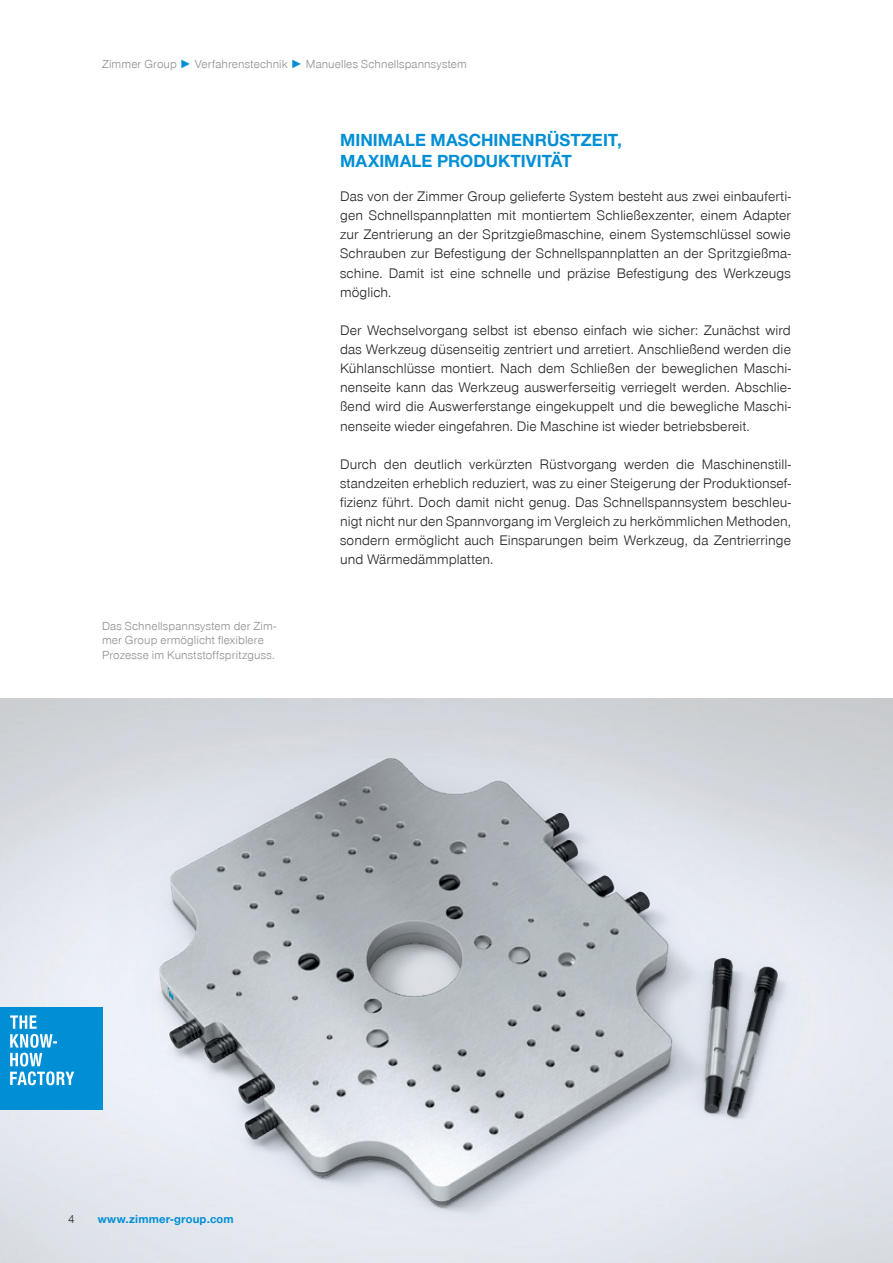
<style>
.page{position:relative;width:893px;height:1263px;background:#fff}
.page>*{position:absolute;margin:0;border:0;box-sizing:border-box;transform-origin:0 0}
.t1{font:700 18px/21px "Zimmer Group Sans Global";letter-spacing:.005em;color:#008fd5}
.t2{font:300 14.25px/19px "Zimmer Group Sans Global";letter-spacing:.005em;color:#231f20;text-align:justify}
.t3{font:300 12px/14.4px "Zimmer Group Sans Global";letter-spacing:.015em;color:#8a8c8f}
.t4{font:700 12px "Zimmer Group Sans Global";letter-spacing:.015em;color:#008fd5}
.t5{font:300 12px "Zimmer Group Sans Global";color:#231f20}
.s1{font-weight:700;color:#008fd5}
</style>
<div class="page">
<img style="left:0;top:698px;width:893px;height:565px">
<div style="left:0;top:1008px;width:102px;height:102px;background:#008fd5"></div>
<svg style="left:10px;top:1015px;width:64px;height:70px"></svg>
<img style="left:91px;top:698px;width:740px;height:565px">
<p class="t3" style="left:102px;top:57px;width:366px">Zimmer Group <span class="s1">►</span> Verfahrenstechnik <span class="s1">►</span> Manuelles Schnellspannsystem</p>
<p class="t3" style="left:102px;top:619px;width:175px">Das Schnellspannsystem der Zim&shy;mer Group ermöglicht flexiblere<br>Prozesse im Kunststoffspritzguss.</p>
<p class="t1" style="left:340px;top:129px;width:283px">MINIMALE MASCHINENRÜSTZEIT,<br>MAXIMALE PRODUKTIVITÄT</p>
<p class="t2" style="left:340px;top:187px;width:452px">Das von der Zimmer Group gelieferte System besteht aus zwei einbauferti&shy;gen Schnellspannplatten mit montiertem Schließexzenter, einem Adapter zur Zentrierung an der Spritzgießmaschine, einem Systemschlüssel sowie Schrauben zur Befestigung der Schnellspannplatten an der Spritzgießma&shy;schine. Damit ist eine schnelle und präzise Befestigung des Werkzeugs möglich.</p>
<p class="t2" style="left:340px;top:320px;width:452px">Der Wechselvorgang selbst ist ebenso einfach wie sicher: Zunächst wird das Werkzeug düsenseitig zentriert und arretiert. Anschließend werden die Kühlanschlüsse montiert. Nach dem Schließen der beweglichen Maschi&shy;nenseite kann das Werkzeug auswerferseitig verriegelt werden. Abschlie&shy;ßend wird die Auswerferstange eingekuppelt und die bewegliche Maschi&shy;nenseite wieder eingefahren. Die Maschine ist wieder betriebsbereit.</p>
<p class="t2" style="left:340px;top:454px;width:452px">Durch den deutlich verkürzten Rüstvorgang werden die Maschinenstill&shy;standzeiten erheblich reduziert, was zu einer Steigerung der Produktionsef&shy;fizienz führt. Doch damit nicht genug. Das Schnellspannsystem beschleu&shy;nigt nicht nur den Spannvorgang im Vergleich zu herkömmlichen Methoden, sondern ermöglicht auch Einsparungen beim Werkzeug, da Zentrierringe und Wärmedämmplatten.</p>
<p class="t5" style="left:68px;top:1212px;width:8px">4</p>
<p class="t4" style="left:98px;top:1212px;width:137px">www.zimmer-group.com</p>
</div>
